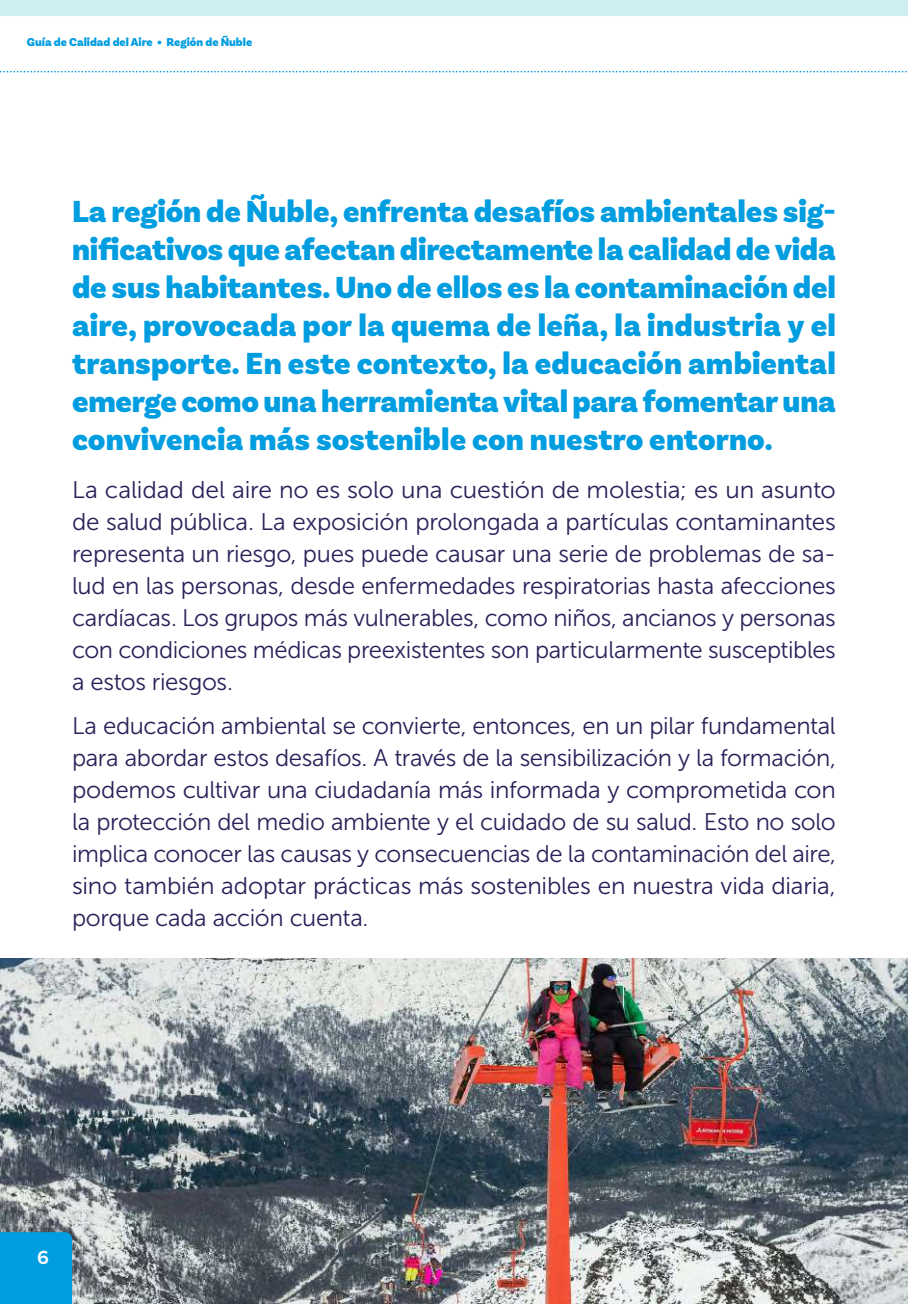
<style>
.page{position:relative;width:908px;height:1304px;background:#fff}
.page>*{position:absolute;margin:0;border:0;box-sizing:border-box;transform-origin:0 0}
.t1{font:900 32px/38px "Basic Sans";color:#009de0;text-align:justify}
.t2{font:24px/32px "Museo Sans 300";letter-spacing:-.015em;color:#2d2059;text-align:justify}
.t3{font:600 20px "Basic Sans";color:#fff}
.t4{font:900 12px "Basic Sans";color:#009de0}
</style>
<div class="page">
<img style="left:0;top:958px;width:907px;height:346px">
<svg style="left:0;top:71px;width:907px;height:1px"></svg>
<div style="left:0;top:1232px;width:72px;height:72px;background:#009de0"></div>
<div style="left:0;top:0;width:907px;height:16px;background:#ceeff2"></div>
<p class="t4" style="left:27px;top:35px;width:227px">Guía de Calidad del Aire • Región de Ñuble</p>
<p class="t1" style="left:72px;top:194px;width:765px">La región de Ñuble, enfrenta desafíos ambientales sig&shy;nificativos que afectan directamente la calidad de vida de sus habitantes. Uno de ellos es la contaminación del aire, provocada por la quema de leña, la industria y el transporte. En este contexto, la educación ambiental emerge como una herramienta vital para fomentar una convivencia más sostenible con nuestro entorno.</p>
<p class="t2" style="left:72px;top:474px;width:765px">La calidad del aire no es solo una cuestión de molestia; es un asunto de salud pública. La exposición prolongada a partículas contaminantes representa un riesgo, pues puede causar una serie de problemas de sa&shy;lud en las personas, desde enfermedades respiratorias hasta afecciones cardíacas. Los grupos más vulnerables, como niños, ancianos y personas con condiciones médicas preexistentes son particularmente susceptibles a estos riesgos.</p>
<p class="t2" style="left:72px;top:710px;width:765px">La educación ambiental se convierte, entonces, en un pilar fundamental para abordar estos desafíos. A través de la sensibilización y la formación, podemos cultivar una ciudadanía más informada y comprometida con la protección del medio ambiente y el cuidado de su salud. Esto no solo implica conocer las causas y consecuencias de la contaminación del aire, sino también adoptar prácticas más sostenibles en nuestra vida diaria, porque cada acción cuenta.</p>
<p class="t3" style="left:37px;top:1245px;width:13px">6</p>
</div>
